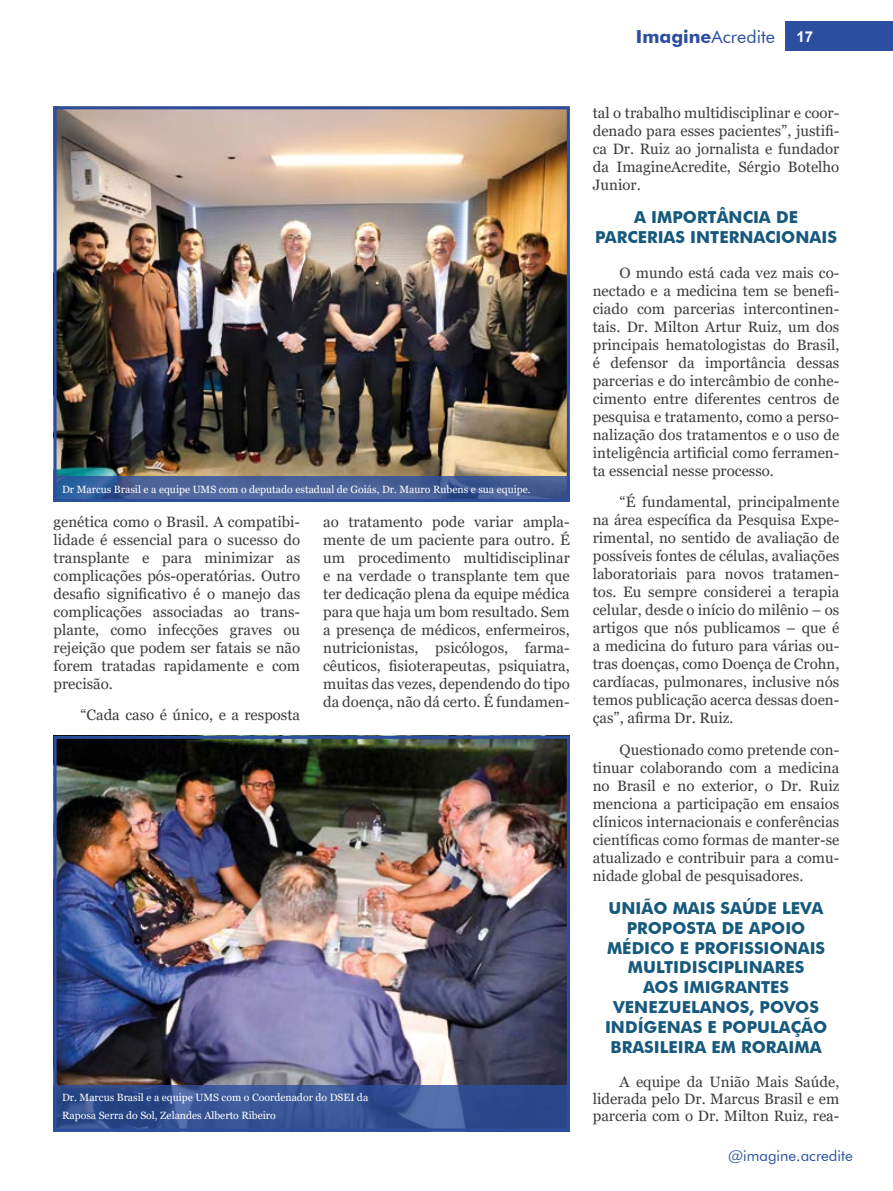
<style>
.page{position:relative;width:893px;height:1191px;background:#fff}
.page>*{position:absolute;margin:0;border:0;box-sizing:border-box;transform-origin:0 0}
.t1{font:18px "Futura BT";color:#2b4f9e}
.t2{font:700 16.5px/19.8px "Futura BT";color:#16597d;text-align:center}
.t3{font:15px/18px "Georgia";color:#3c3c3b;text-align:justify}
.t4{font:15px "Futura BT";color:#2b4f9e}
.t5{font:700 15px "Arial";color:#fff}
.t6{font:10.5px/18px "Georgia";color:#fff}
.s1{font-weight:700}
</style>
<div class="page">
<div style="left:786px;top:21px;width:107px;height:30px;background:#2b4f9e"></div>
<img style="left:58px;top:740px;width:508px;height:344px">
<div style="left:54px;top:736px;width:516px;height:395px;border:3px solid #2b4f9e"></div>
<img style="left:58px;top:110px;width:508px;height:366px">
<div style="left:54px;top:106px;width:516px;height:396px;border:3px solid #2b4f9e"></div>
<svg style="left:54px;top:476px;width:516px;height:26px;background:#425d97"></svg>
<svg style="left:54px;top:1084px;width:516px;height:47px;background:#355192"></svg>
<p class="t1" style="left:636px;top:26px;width:141px"><span class="s1">Imagine</span>Acredite</p>
<p class="t5" style="left:796px;top:26px;width:18px">17</p>
<p class="t6" style="left:62px;top:480px;width:470px">Dr Marcus Brasil e a equipe UMS com o deputado estadual de Goiás, Dr. Mauro Rubens e sua equipe.</p>
<p class="t3" style="left:54px;top:513px;width:248px">genética como o Brasil. A compatibi&shy;lidade é essencial para o sucesso do transplante e para minimizar as complicações pós-operatórias. Outro desafio significativo é o manejo das complicações associadas ao trans&shy;plante, como infecções graves ou rejeição que podem ser fatais se não forem tratadas rapidamente e com precisão.</p>
<p class="t3" style="left:80px;top:706px;width:221px">“Cada caso é único, e a resposta</p>
<p class="t3" style="left:323px;top:513px;width:248px">ao tratamento pode variar ampla&shy;mente de um paciente para outro. É um procedimento multidisciplinar e na verdade o transplante tem que ter dedicação plena da equipe médica para que haja um bom resultado. Sem a presença de médicos, enfermeiros, nutricionistas, psicólogos, farma&shy;cêuticos, fisioterapeutas, psiquiatra, muitas das vezes, dependendo do tipo da doença, não dá certo. É fundamen-</p>
<p class="t6" style="left:62px;top:1088px;width:308px">Dr. Marcus Brasil e a equipe UMS com o Coordenador do DSEI da<br>Raposa Serra do Sol, Zelandes Alberto Ribeiro</p>
<p class="t3" style="left:593px;top:104px;width:248px">tal o trabalho multidisciplinar e coor&shy;denado para esses pacientes”, justifi&shy;ca Dr. Ruiz ao jornalista e fundador da ImagineAcredite, Sérgio Botelho Junior.</p>
<p class="t2" style="left:595px;top:207px;width:243px">A IMPORTÂNCIA DE<br>PARCERIAS INTERNACIONAIS</p>
<p class="t3" style="left:593px;top:264px;width:248px;text-indent:27px">O mundo está cada vez mais co&shy;nectado e a medicina tem se benefi&shy;ciado com parcerias intercontinen&shy;tais. Dr. Milton Artur Ruiz, um dos principais hematologistas do Brasil, é defensor da importância dessas parcerias e do intercâmbio de conhe&shy;cimento entre diferentes centros de pesquisa e tratamento, como a perso&shy;nalização dos tratamentos e o uso de inteligência artificial como ferramen&shy;ta essencial nesse processo.</p>
<p class="t3" style="left:593px;top:493px;width:248px;text-indent:27px">“É fundamental, principalmente na área específica da Pesquisa Expe&shy;rimental, no sentido de avaliação de possíveis fontes de células, avaliações laboratoriais para novos tratamen&shy;tos. Eu sempre considerei a terapia celular, desde o início do milênio – os artigos que nós publicamos – que é a medicina do futuro para várias ou&shy;tras doenças, como Doença de Crohn, cardíacas, pulmonares, inclusive nós temos publicação acerca dessas doen&shy;ças”, afirma Dr. Ruiz.</p>
<p class="t3" style="left:593px;top:741px;width:248px;text-indent:27px">Questionado como pretende con&shy;tinuar colaborando com a medicina no Brasil e no exterior, o Dr. Ruiz menciona a participação em ensaios clínicos internacionais e conferências científicas como formas de manter-se atualizado e contribuir para a comu&shy;nidade global de pesquisadores.</p>
<p class="t2" style="left:605px;top:898px;width:224px">UNIÃO MAIS SAÚDE LEVA<br>PROPOSTA DE APOIO<br>MÉDICO E PROFISSIONAIS<br>MULTIDISCIPLINARES<br>AOS IMIGRANTES<br>VENEZUELANOS, POVOS<br>INDÍGENAS E POPULAÇÃO<br>BRASILEIRA EM RORAIMA</p>
<p class="t3" style="left:593px;top:1073px;width:248px;line-height:17.2px;text-indent:27px">A equipe da União Mais Saúde, liderada pelo Dr. Marcus Brasil e em parceria com o Dr. Milton Ruiz, rea-</p>
<p class="t4" style="left:728px;top:1146px;width:126px">@imagine.acredite</p>
</div>
